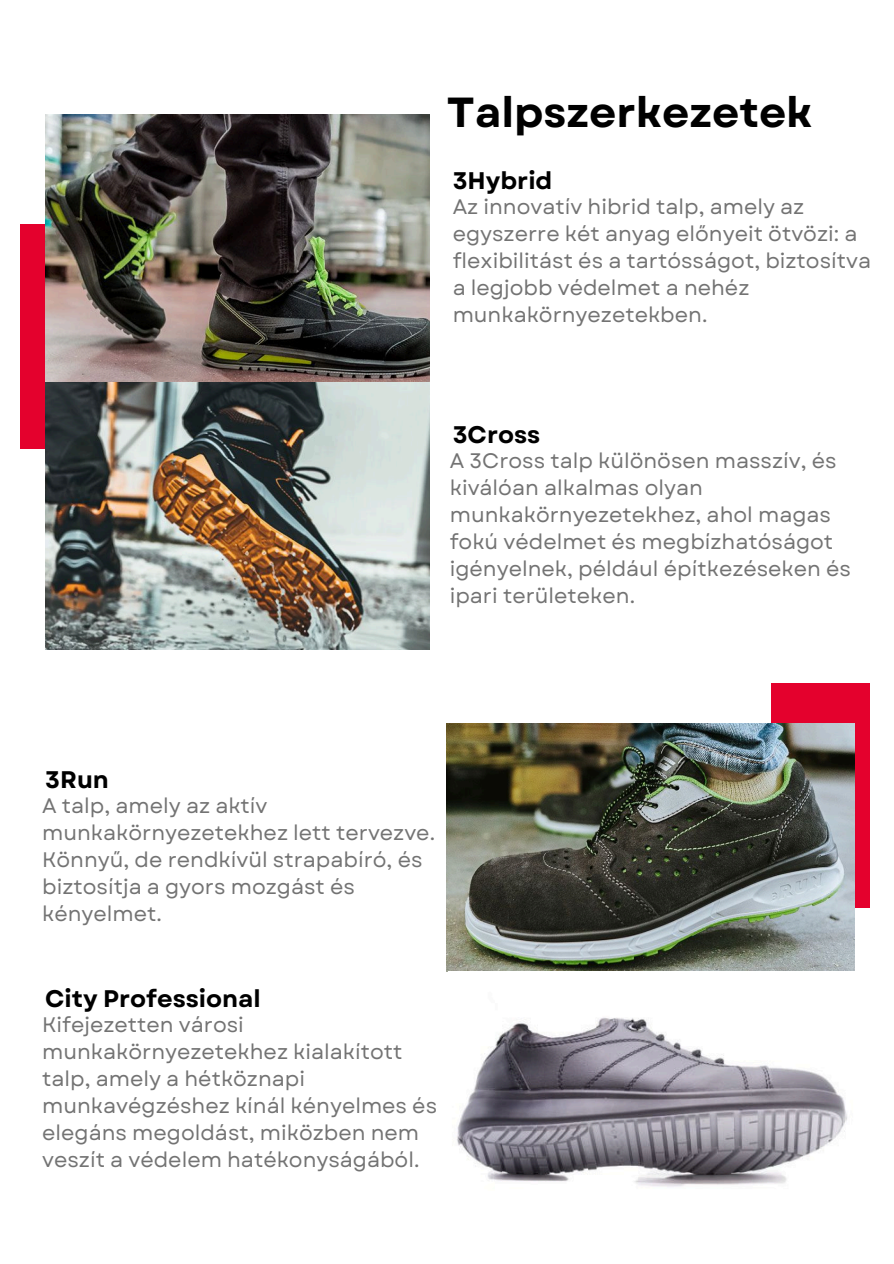
<style>
.page{position:relative;width:894px;height:1264px;background:#fff}
.page>*{position:absolute;margin:0;border:0;box-sizing:border-box;transform-origin:0 0}
.t1{font:700 42px "Garet";color:#000}
.t2{font:700 24px "Garet";color:#000}
.t3{font:21px/27px "Garet";color:#737373}
</style>
<div class="page">
<div style="left:20px;top:224px;width:99px;height:224px;background:#e4012d"></div>
<img style="left:45px;top:114px;width:384px;height:535px">
<div style="left:770px;top:683px;width:99px;height:225px;background:#e4012d"></div>
<img style="left:446px;top:723px;width:407px;height:248px">
<img style="left:456px;top:1017px;width:392px;height:170px">
<p class="t1" style="left:446px;top:82px;width:367px">Talpszerkezetek</p>
<p class="t2" style="left:452px;top:163px;width:101px">3Hybrid</p>
<h2 class="t3" style="left:452px;top:193px;width:420px">Az innovatív hibrid talp, amely az egyszerre két anyag előnyeit ötvözi: a flexibilitást és a tartósságot, biztosítva a legjobb védelmet a nehéz munkakörnyezetekben.</h2>
<p class="t2" style="left:452px;top:417px;width:89px">3Cross</p>
<h1 class="t3" style="left:449px;top:447px;width:402px">A 3Cross talp különösen masszív, és kiválóan alkalmas olyan munkakörnyezetekhez, ahol magas fokú védelmet és megbízhatóságot igényelnek, például építkezéseken és ipari területeken.</h1>
<h2 class="t2" style="left:45px;top:762px;width:65px">3Run</h2>
<p class="t3" style="left:42px;top:792px;width:394px">A talp, amely az aktív munkakörnyezetekhez lett tervezve.<br>Könnyű, de rendkívül strapabíró, és biztosítja a gyors mozgást és kényelmet.</p>
<h2 class="t2" style="left:45px;top:981px;width:217px">City Professional</h2>
<p class="t3" style="left:42px;top:1011px;width:396px">Kifejezetten városi munkakörnyezetekhez kialakított talp, amely a hétköznapi munkavégzéshez kínál kényelmes és elegáns megoldást, miközben nem veszít a védelem hatékonyságából.</p>
</div>
